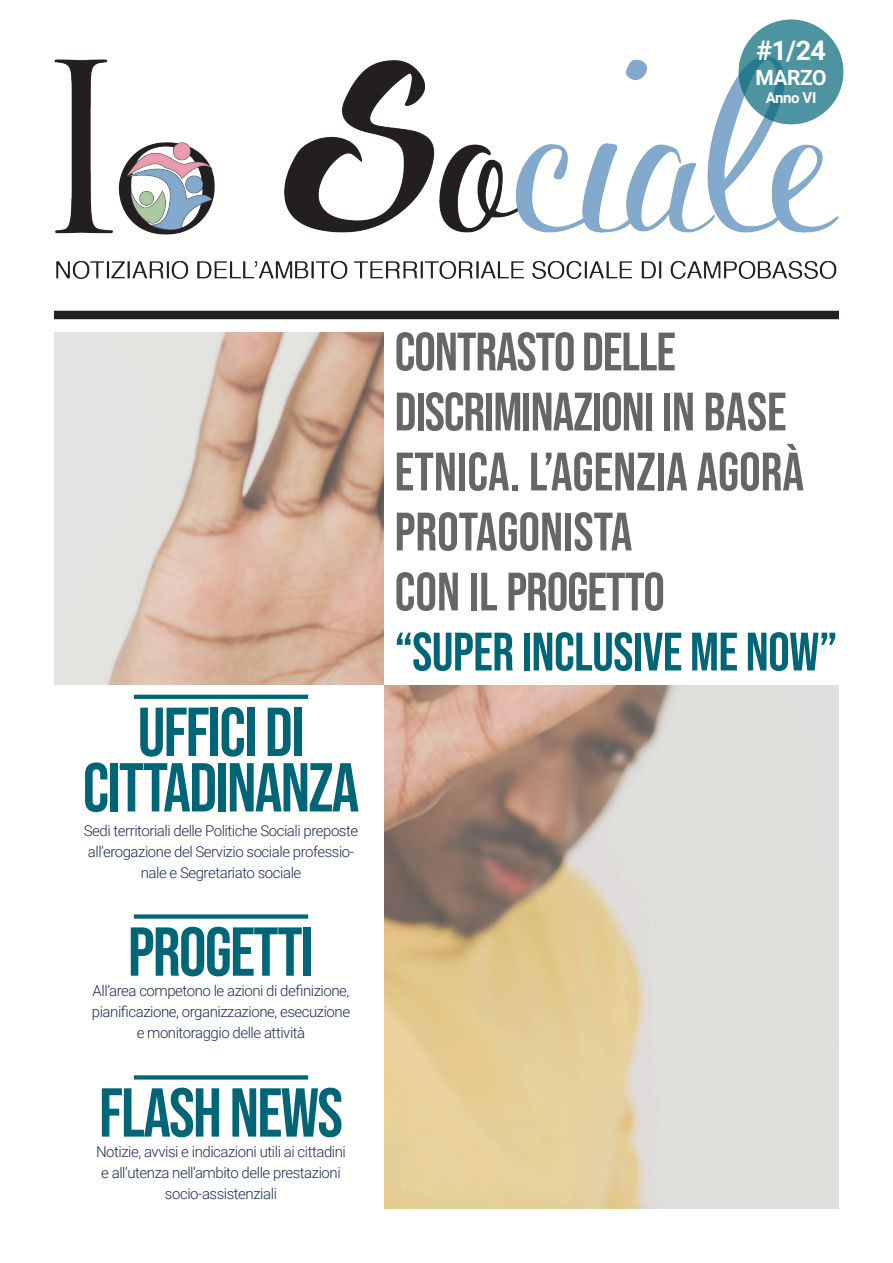
<style>
.page{position:relative;width:893px;height:1263px;background:#fff}
.page>*{position:absolute;margin:0;border:0;box-sizing:border-box;transform-origin:0 0}
.TITLE_6{font:69px "Bebas Neue";letter-spacing:-.025em;color:#006577}
.TITLE_5{font:54px/60px "Bebas Neue";letter-spacing:-.015em;color:#656666}
.TITLE_5-2{font:54px "Bebas Neue";letter-spacing:-.01em;color:#006577}
.TITLE_2{font:700 27px "Roboto";color:#fff}
.TITLE_2-2{font:700 21px "Roboto";letter-spacing:-.02em;color:#fff}
.title_7{font:300 15px/21px "Roboto";letter-spacing:-.03em;color:#1f2b53;text-align:center}
.TITLE_2-3{font:700 15px "Roboto";letter-spacing:-.025em;color:#fff}
</style>
<div class="page">
<img style="left:54px;top:332px;width:785px;height:877px">
<div style="left:384px;top:329px;width:469px;height:356px;background:#fff"></div>
<div style="left:26px;top:685px;width:358px;height:533px;background:#fff"></div>
<div style="left:54px;top:311px;width:785px;height:8px;background:#231f20"></div>
<svg style="left:134px;top:695px;width:174px;height:4px"></svg>
<img style="left:54px;top:56px;width:785px;height:223px">
<svg style="left:739px;top:20px;width:104px;height:104px;background:#48909e"></svg>
<div style="left:134px;top:914px;width:174px;height:5px;background:#006577"></div>
<svg style="left:134px;top:1075px;width:174px;height:4px"></svg>
<p class="TITLE_2" style="left:756px;top:31px;width:71px">#1/24</p>
<p class="TITLE_2-2" style="left:755px;top:63px;width:73px">MARZO</p>
<p class="TITLE_2-3" style="left:766px;top:87px;width:52px">Anno VI</p>
<p class="TITLE_6" style="left:138px;top:693px;width:168px">UFFICI DI</p>
<p class="TITLE_6" style="left:83px;top:748px;width:278px">CITTADINANZA</p>
<p class="title_7" style="left:84px;top:820px;width:276px">Sedi territoriali delle Politiche Sociali preposte all’erogazione del Servizio sociale professio&shy;nale e Segretariato sociale</p>
<p class="TITLE_6" style="left:128px;top:913px;width:188px">PROGETTI</p>
<p class="title_7" style="left:92px;top:979px;width:260px;text-align:left">All’area competono le azioni di definizione, pianificazione, organizzazione, esecuzione</p>
<p class="title_7" style="left:137px;top:1021px;width:170px">e monitoraggio delle attività</p>
<p class="TITLE_6" style="left:99px;top:1074px;width:245px">FLASH NEWS</p>
<p class="title_7" style="left:96px;top:1140px;width:251px">Notizie, avvisi e indicazioni utili ai cittadini</p>
<p class="title_7" style="left:101px;top:1161px;width:241px">e all’utenza nell’ambito delle prestazioni</p>
<p class="title_7" style="left:165px;top:1182px;width:114px">socio-assistenziali</p>
<p class="TITLE_5" style="left:395px;top:321px;width:283px">CONTRASTO DELLE</p>
<p class="TITLE_5" style="left:395px;top:381px;width:411px">DISCRIMINAZIONI IN BASE<br>ETNICA. L’AGENZIA AGORÀ<br>PROTAGONISTA</p>
<p class="TITLE_5" style="left:395px;top:561px;width:272px">CON IL PROGETTO</p>
<p class="TITLE_5-2" style="left:395px;top:621px;width:444px">“SUPER INCLUSIVE ME NOW”</p>
</div>
